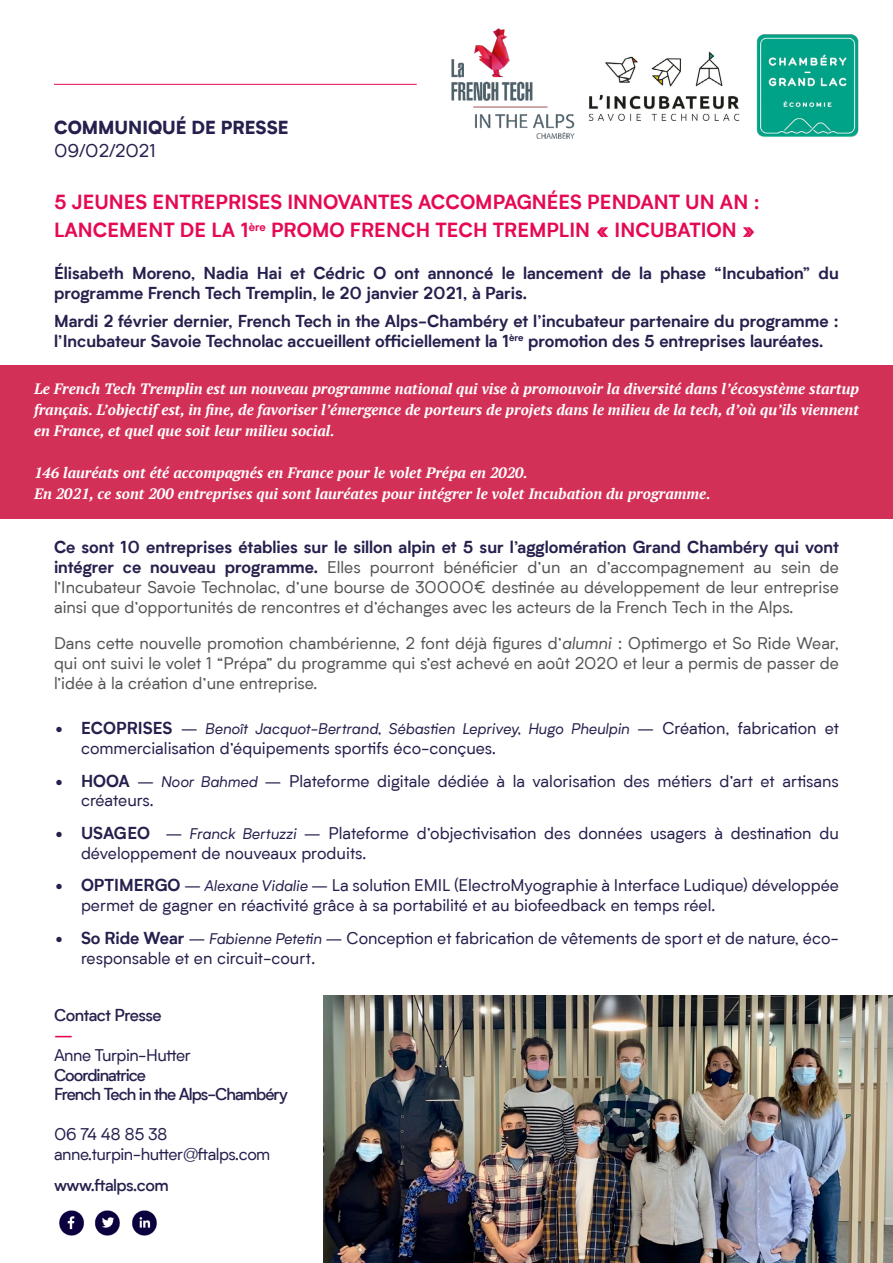
<style>
.page{position:relative;width:893px;height:1263px;background:#fff}
.page>*{position:absolute;margin:0;border:0;box-sizing:border-box;transform-origin:0 0}
.t1{font:700 19.5px/28.5px "Biotif";color:#e50954}
.t2{font:900 18px "Biotif";color:#25204d}
.t3{font:18px "Biotif";color:#25204d}
.t4{font:16.5px/19.8px "Biotif";color:#555;text-align:justify}
.t5{font:16.5px/19.8px "Biotif";color:#25204d}
.t6{font:700 16.5px/19.8px "Biotif";color:#25204d}
.t7{font:16.5px/19.8px "Biotif";letter-spacing:-.03em;color:#25204d}
.t8{font:500 16.5px/19.8px "Biotif";letter-spacing:-.06em;color:#25204d}
.t9{font:500 16.5px "Biotif";letter-spacing:-.03em;color:#25204d}
.t10{font:500 16.5px "Biotif";color:#e50954}
.t11{font:italic 700 15px/21px "PT Serif";color:#fff;text-align:justify}
.t12{font:italic 15px "Biotif";color:#25204d}
.s1{font-weight:700;color:#25204d}
.s2{font-style:italic}
.s3{font-weight:700;font-style:normal;font-size:16.5px}
.s4{font-style:normal}
.s5{font-style:normal;font-size:16.5px}
.s6{font-weight:700}
.s7{font-size:15px}
.s8{font-style:italic;font-size:15px}
</style>
<div class="page">
<img style="left:451px;top:28px;width:124px;height:110px">
<img style="left:756px;top:34px;width:103px;height:103px">
<img style="left:589px;top:51px;width:150px;height:70px">
<hr style="left:54px;top:84px;width:363px;height:1px;background:#e50954">
<div style="left:0;top:365px;width:893px;height:154px;background:#d33057"></div>
<img style="left:323px;top:996px;width:570px;height:267px">
<img style="left:59px;top:1210px;width:98px;height:26px">
<p class="t2" style="left:54px;top:116px;width:236px">COMMUNIQUÉ DE PRESSE</p>
<p class="t3" style="left:54px;top:141px;width:103px">09/02/2021</p>
<p class="t1" style="left:54px;top:188px;width:707px">5 JEUNES ENTREPRISES INNOVANTES ACCOMPAGNÉES PENDANT UN AN :<br>LANCEMENT DE LA 1<sup>ère</sup> PROMO FRENCH TECH TREMPLIN « INCUBATION »</p>
<p class="t6" style="left:54px;top:262px;width:786px">Élisabeth Moreno, Nadia Hai et Cédric O ont annoncé le lancement de la phase “Incubation” du programme French Tech Tremplin, le 20 janvier 2021, à Paris.</p>
<p class="t6" style="left:54px;top:311px;width:786px">Mardi 2 février dernier, French Tech in the Alps-Chambéry et l’incubateur partenaire du programme : l’Incubateur Savoie Technolac accueillent officiellement la 1<sup>ère</sup> promotion des 5 entreprises lauréates.</p>
<p class="t11" style="left:34px;top:378px;width:826px">Le French Tech Tremplin est un nouveau programme national qui vise à promouvoir la diversité dans l’écosystème startup français. L’objectif est, in fine, de favoriser l’émergence de porteurs de projets dans le milieu de la tech, d’où qu’ils viennent en France, et quel que soit leur milieu social.</p>
<p class="t11" style="left:34px;top:462px;width:678px">146 lauréats ont été accompagnés en France pour le volet Prépa en 2020.<br>En 2021, ce sont 200 entreprises qui sont lauréates pour intégrer le volet Incubation du programme.</p>
<p class="t4" style="left:54px;top:537px;width:786px"><span class="s1">Ce sont 10 entreprises établies sur le sillon alpin et 5 sur l’agglomération Grand Chambéry qui vont intégrer ce nouveau programme.</span> Elles pourront bénéficier d’un an d’accompagnement au sein de l’Incubateur Savoie Technolac, d’une bourse de 30000€ destinée au développement de leur entreprise ainsi que d’opportunités de rencontres et d’échanges avec les acteurs de la French Tech in the Alps.</p>
<p class="t4" style="left:54px;top:633px;width:786px">Dans cette nouvelle promotion chambérienne, 2 font déjà figures d’<span class="s2">alumni</span> : Optimergo et So Ride Wear, qui ont suivi le volet 1 “Prépa” du programme qui s’est achevé en août 2020 et leur a permis de passer de l’idée à la création d’une entreprise.</p>
<p class="t12" style="left:55px;top:719px;width:785px"><span class="s3">• ECOPRISES</span> <span class="s4">—</span> Benoît Jacquot-Bertrand, Sébastien Leprivey, Hugo Pheulpin <span class="s4">—</span> <span class="s5">Création, fabrication et</span></p>
<p class="t5" style="left:81px;top:737px;width:417px">commercialisation d’équipements sportifs éco-conçues.</p>
<p class="t5" style="left:81px;top:770px;width:759px;text-indent:-26px"><span class="s6">• HOOA</span> <span class="s7">—</span> <span class="s8">Noor Bahmed</span> <span class="s7">—</span> Plateforme digitale dédiée à la valorisation des métiers d’art et artisans créateurs.</p>
<p class="t5" style="left:81px;top:822px;width:759px;text-indent:-26px"><span class="s6">• USAGEO</span> <span class="s7">—</span> <span class="s8">Franck Bertuzzi</span> <span class="s7">—</span> Plateforme d’objectivisation des données usagers à destination du développement de nouveaux produits.</p>
<p class="t5" style="left:81px;top:875px;width:759px;text-indent:-26px"><span class="s6">• OPTIMERGO</span> <span class="s7">—</span> <span class="s8">Alexane Vidalie</span> <span class="s7">—</span> La solution EMIL (ElectroMyographie à Interface Ludique) développée permet de gagner en réactivité grâce à sa portabilité et au biofeedback en temps réel.</p>
<p class="t5" style="left:81px;top:927px;width:759px;text-indent:-26px"><span class="s6">• So Ride Wear</span> <span class="s7">—</span> <span class="s8">Fabienne Petetin</span> <span class="s7">—</span> Conception et fabrication de vêtements de sport et de nature, éco&shy;responsable et en circuit-court.</p>
<p class="t9" style="left:54px;top:1007px;width:109px">Contact Presse</p>
<p class="t10" style="left:54px;top:1026px;width:20px">—</p>
<p class="t7" style="left:54px;top:1044px;width:138px">Anne Turpin-Hutter</p>
<p class="t8" style="left:54px;top:1065px;width:236px">Coordinatrice<br>French Tech in the Alps-Chambéry</p>
<p class="t7" style="left:54px;top:1123px;width:218px">06 74 48 85 38 anne.turpin-hutter@ftalps.com</p>
<p class="t9" style="left:54px;top:1173px;width:116px">www.ftalps.com</p>
</div>
